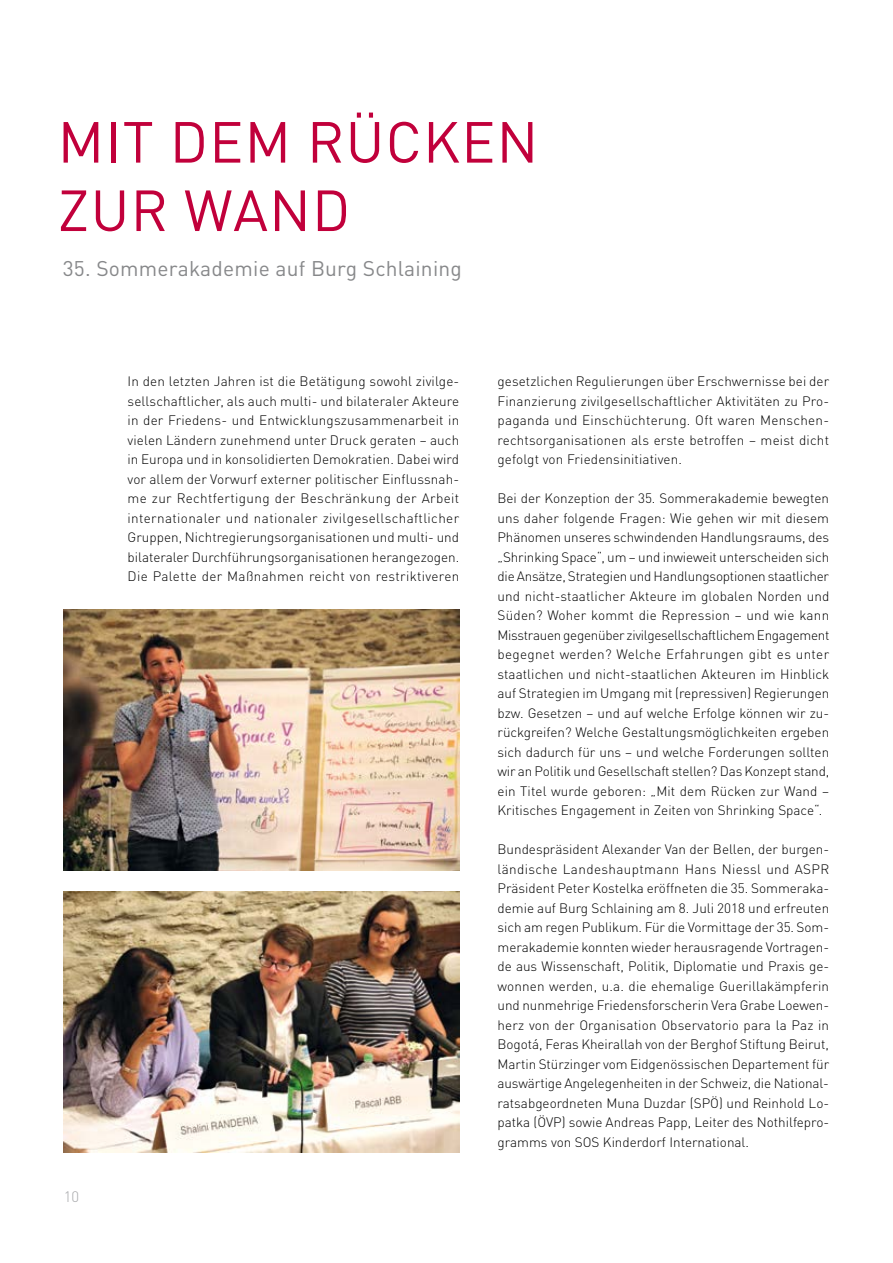
<style>
.page{position:relative;width:893px;height:1263px;background:#fff}
.page>*{position:absolute;margin:0;border:0;box-sizing:border-box;transform-origin:0 0}
.t1{font:57px/68.4px "DIN Pro";letter-spacing:.02em;color:#c1003b}
.t2{font:21px "DIN Pro";letter-spacing:.01em;color:#87888a}
.t3{font:300 15px "DIN Pro";color:#a7a8aa}
.t4{font:300 13.5px/19.5px "DIN Pro";color:#000;text-align:justify}
</style>
<div class="page">
<img style="left:64px;top:891px;width:395px;height:261px">
<img style="left:64px;top:609px;width:395px;height:261px">
<h1 class="t1" style="left:58px;top:102px;width:482px">MIT DEM RÜCKEN<br>ZUR WAND</h1>
<h2 class="t2" style="left:63px;top:252px;width:401px">35. Sommerakademie auf Burg Schlaining</h2>
<p class="t3" style="left:64px;top:1185px;width:17px">10</p>
<p class="t4" style="left:128px;top:370px;width:333px">In den letzten Jahren ist die Betätigung sowohl zivilge&shy;sellschaftlicher, als auch multi- und bilateraler Akteure in der Friedens- und Entwicklungszusammenarbeit in vielen Ländern zunehmend unter Druck geraten – auch in Europa und in konsolidierten Demokratien. Dabei wird vor allem der Vorwurf externer politischer Einflussnah&shy;me zur Rechtfertigung der Beschränkung der Arbeit internationaler und nationaler zivilgesellschaftlicher Gruppen, Nichtregierungsorganisationen und multi- und bilateraler Durchführungsorganisationen herangezogen.<br>Die Palette der Maßnahmen reicht von restriktiveren</p>
<p class="t4" style="left:497px;top:370px;width:333px">gesetzlichen Regulierungen über Erschwernisse bei der Finanzierung zivilgesellschaftlicher Aktivitäten zu Pro&shy;paganda und Einschüchterung. Oft waren Menschen&shy;rechtsorganisationen als erste betroffen – meist dicht gefolgt von Friedensinitiativen.</p>
<p class="t4" style="left:497px;top:487px;width:333px">Bei der Konzeption der 35. Sommerakademie bewegten uns daher folgende Fragen: Wie gehen wir mit diesem Phänomen unseres schwindenden Handlungsraums, des „Shrinking Space“, um – und inwieweit unterscheiden sich die Ansätze, Strategien und Handlungsoptionen staatlicher und nicht-staatlicher Akteure im globalen Norden und Süden? Woher kommt die Repression – und wie kann Misstrauen gegenüber zivilgesellschaftlichem Engagement begegnet werden? Welche Erfahrungen gibt es unter staatlichen und nicht-staatlichen Akteuren im Hinblick auf Strategien im Umgang mit (repressiven) Regierungen bzw. Gesetzen – und auf welche Erfolge können wir zu&shy;rückgreifen? Welche Gestaltungsmöglichkeiten ergeben sich dadurch für uns – und welche Forderungen sollten wir an Politik und Gesellschaft stellen? Das Konzept stand, ein Titel wurde geboren: „Mit dem Rücken zur Wand – Kritisches Engagement in Zeiten von Shrinking Space“.</p>
<p class="t4" style="left:497px;top:838px;width:333px">Bundespräsident Alexander Van der Bellen, der burgen&shy;ländische Landeshauptmann Hans Niessl und ASPR Präsident Peter Kostelka eröffneten die 35. Sommeraka&shy;demie auf Burg Schlaining am 8. Juli 2018 und erfreuten sich am regen Publikum. Für die Vormittage der 35. Som&shy;merakademie konnten wieder herausragende Vortragen&shy;de aus Wissenschaft, Politik, Diplomatie und Praxis ge&shy;wonnen werden, u.a. die ehemalige Guerillakämpferin und nunmehrige Friedensforscherin Vera Grabe Loewen&shy;herz von der Organisation Observatorio para la Paz in Bogotá, Feras Kheirallah von der Berghof Stiftung Beirut, Martin Stürzinger vom Eidgenössischen Departement für auswärtige Angelegenheiten in der Schweiz, die National&shy;ratsabgeordneten Muna Duzdar (SPÖ) und Reinhold Lo&shy;patka (ÖVP) sowie Andreas Papp, Leiter des Nothilfepro&shy;gramms von SOS Kinderdorf International.</p>
</div>
